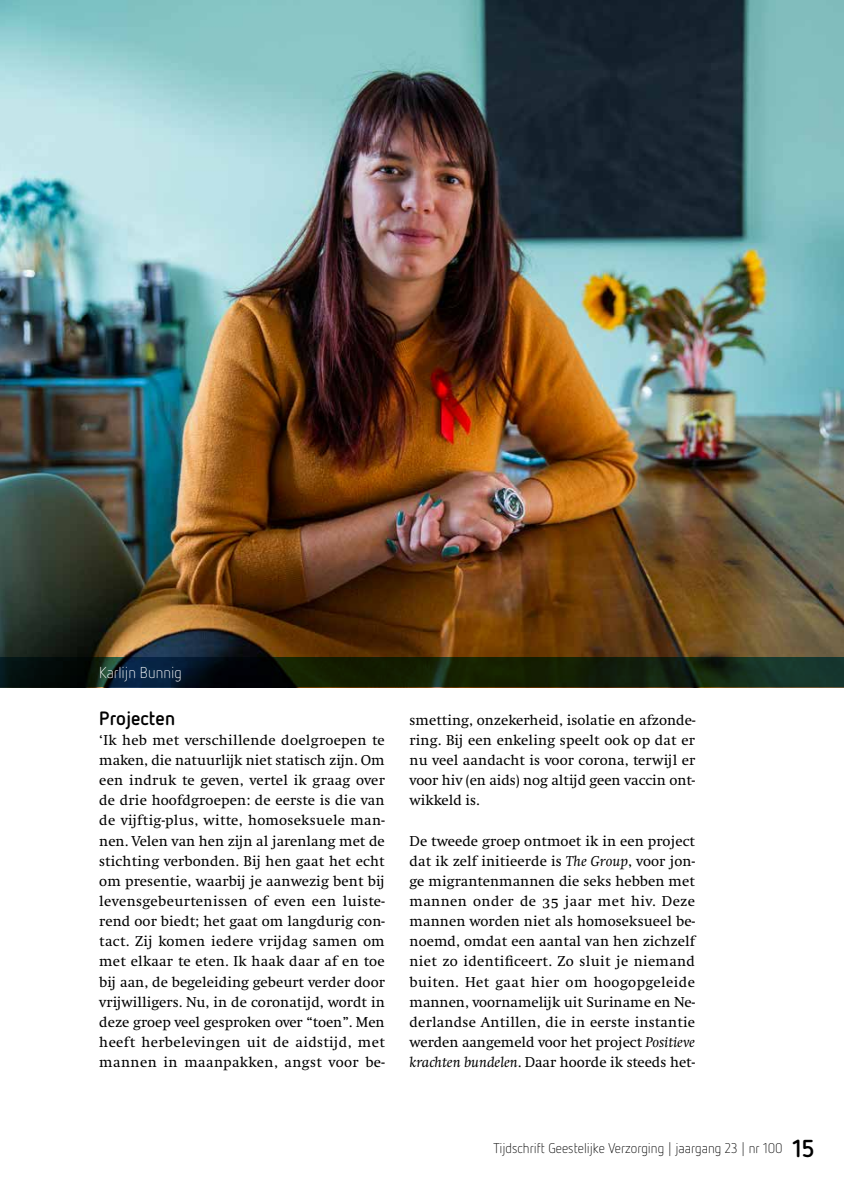
<style>
.page{position:relative;width:844px;height:1191px;background:#fff}
.page>*{position:absolute;margin:0;border:0;box-sizing:border-box;transform-origin:0 0}
.t1{font:700 19.25px "Netto OT";color:#000}
.t2{font:300 15.75px "Netto OT";color:#fff}
.t3{font:14.88px/20.1px "Swift ISE";letter-spacing:-.005em;color:#000;text-align:justify}
.t4{font:300 14px "Netto OT";color:#000}
.s1{font-style:italic}
.s2{font-weight:700;font-size:24.5px}
</style>
<div class="page">
<img style="left:0;top:0;width:843px;height:657px">
<svg style="left:0;top:657px;width:843px;height:30px;background:#0f1e11"></svg>
<p class="t2" style="left:99px;top:663px;width:84px">Karlijn Bunnig</p>
<p class="t1" style="left:99px;top:706px;width:77px">Projecten</p>
<p class="t3" style="left:99px;top:730px;width:287px">‘Ik heb met verschillende doelgroepen te maken, die natuurlijk niet statisch zijn. Om een indruk te geven, vertel ik graag over de drie hoofdgroepen: de eerste is die van de vijftig-plus, witte, homoseksuele man&shy;nen. Velen van hen zijn al jarenlang met de stichting verbonden. Bij hen gaat het echt om presentie, waarbij je aanwezig bent bij levensgebeurtenissen of even een luiste&shy;rend oor biedt; het gaat om langdurig con&shy;tact. Zij komen iedere vrijdag samen om met elkaar te eten. Ik haak daar af en toe bij aan, de begeleiding gebeurt verder door vrijwilligers. Nu, in de coronatijd, wordt in deze groep veel gesproken over “toen”. Men heeft herbelevingen uit de aidstijd, met mannen in maanpakken, angst voor be-</p>
<p class="t3" style="left:409px;top:710px;width:287px">smetting, onzekerheid, isolatie en afzonde&shy;ring. Bij een enkeling speelt ook op dat er nu veel aandacht is voor corona, terwijl er voor hiv (en aids) nog altijd geen vaccin ont&shy;wikkeld is.</p>
<p class="t3" style="left:409px;top:831px;width:287px">De tweede groep ontmoet ik in een project dat ik zelf initieerde is <span class="s1">The Group</span>, voor jon&shy;ge migrantenmannen die seks hebben met mannen onder de 35 jaar met hiv. Deze mannen worden niet als homoseksueel be&shy;noemd, omdat een aantal van hen zichzelf niet zo identificeert. Zo sluit je niemand buiten. Het gaat hier om hoogopgeleide mannen, voornamelijk uit Suriname en Ne&shy;derlandse Antillen, die in eerste instantie werden aangemeld voor het project <span class="s1">Positieve krachten bundelen</span>. Daar hoorde ik steeds het-</p>
<p class="t4" style="left:493px;top:1139px;width:322px">Tijdschrift Geestelijke Verzorging | jaargang 23 | nr 100 <span class="s2">15</span></p>
</div>
